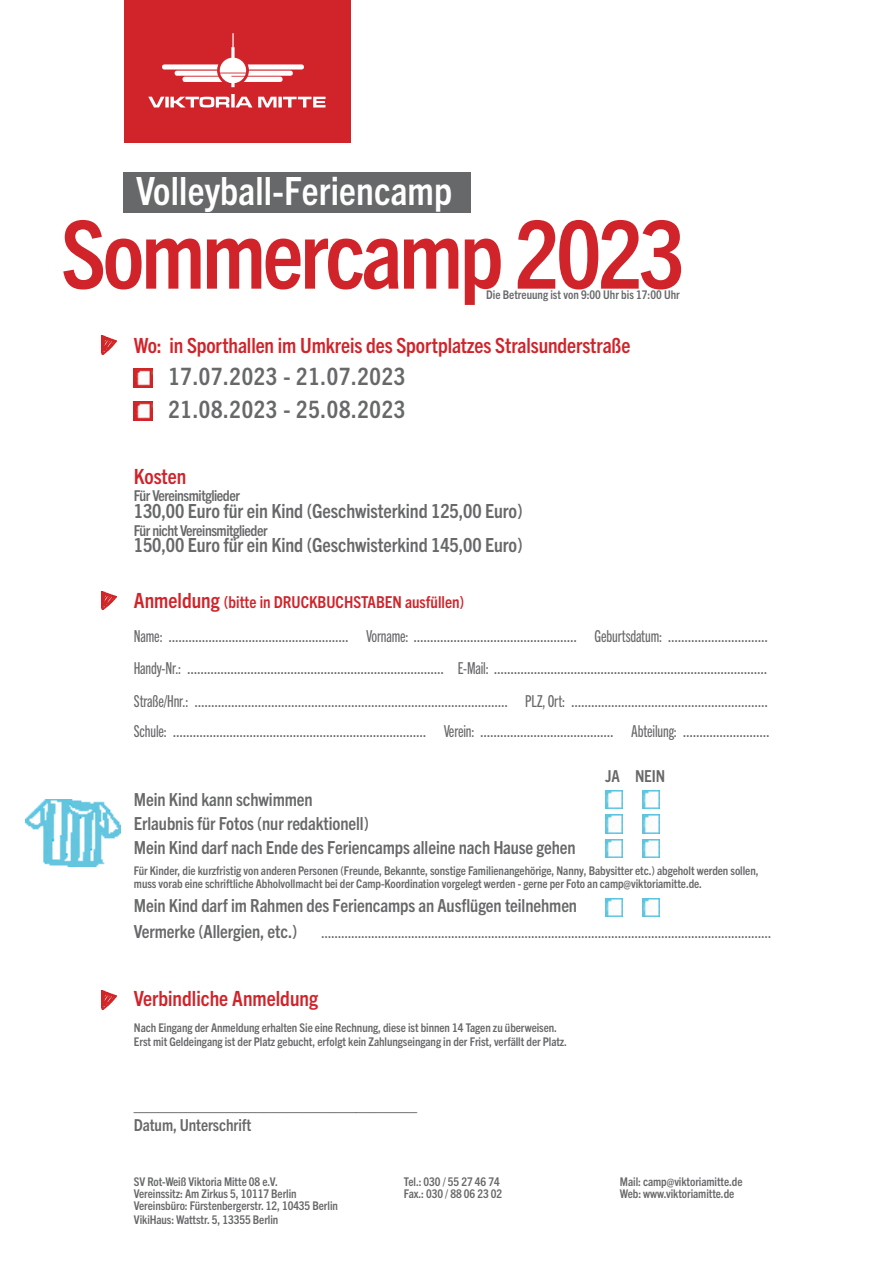
<style>
.page{position:relative;width:893px;height:1263px;background:#fff}
.page>*{position:absolute;margin:0;border:0;box-sizing:border-box;transform-origin:0 0}
.t1{font:700 condensed 94.5px "Trade Gothic Next LT Pro";letter-spacing:-.035em;color:#d1232a}
.t2{font:700 condensed 39px "Trade Gothic Next LT Pro";letter-spacing:.005em;color:#fff}
.t3{font:700 condensed 24px "Trade Gothic Next LT Pro";letter-spacing:.03em;color:#67686a}
.t4{font:700 condensed 21px "Trade Gothic Next LT Pro";letter-spacing:-.005em;color:#d1232a}
.t5{font:700 condensed 19.5px "Trade Gothic Next LT Pro";letter-spacing:-.005em;color:#67686a}
.t6{font:700 condensed 18px/24px "Trade Gothic Next LT Pro";letter-spacing:-.005em;color:#67686a}
.t7{font:condensed 16.5px/31.5px "Trade Gothic Next LT Pro";color:#67686a}
.t8{font:700 condensed 16.5px/19.8px "Trade Gothic Next LT Pro";letter-spacing:-.005em;color:#67686a}
.t9{font:700 condensed 16.5px "Trade Gothic Next LT Pro";color:#d1232a}
.t10{font:700 condensed 15px "Trade Gothic Next LT Pro";letter-spacing:-.03em;color:#67686a}
.t11{font:700 condensed 12px/14.4px "Trade Gothic Next LT Pro";letter-spacing:-.005em;color:#67686a}
.s1{font-size:21px}
.s2{font-family:"Trade Gothic Next LT Pro Cm";font-stretch:normal}
</style>
<div class="page">
<div style="left:124px;top:1px;width:226px;height:142px;background:#d1232a"></div>
<img style="left:102px;top:991px;width:14px;height:18px">
<img style="left:606px;top:839px;width:17px;height:19px">
<img style="left:606px;top:898px;width:17px;height:18px">
<img style="left:642px;top:898px;width:17px;height:18px">
<img style="left:642px;top:815px;width:17px;height:18px">
<img style="left:606px;top:815px;width:17px;height:18px">
<img style="left:642px;top:790px;width:17px;height:18px">
<img style="left:606px;top:790px;width:17px;height:18px">
<img style="left:642px;top:839px;width:17px;height:19px">
<img style="left:102px;top:591px;width:14px;height:18px">
<img style="left:134px;top:368px;width:18px;height:20px">
<img style="left:102px;top:336px;width:14px;height:18px">
<div style="left:124px;top:172px;width:347px;height:41px;background:#67686a"></div>
<svg style="left:148px;top:94px;width:178px;height:14px"></svg>
<svg style="left:162px;top:33px;width:142px;height:54px"></svg>
<img style="left:25px;top:799px;width:95px;height:68px">
<img style="left:134px;top:401px;width:18px;height:20px">
<h2 class="t2" style="left:136px;top:165px;width:318px">Volleyball-Feriencamp</h2>
<h1 class="t1" style="left:61px;top:190px;width:625px">Sommercamp 2023</h1>
<p class="t11" style="left:486px;top:287px;width:195px">Die Betreuung ist von 9:00 Uhr bis 17:00 Uhr</p>
<p class="t4" style="left:134px;top:331px;width:498px">Wo: in Sporthallen im Umkreis des Sportplatzes Stralsunderstraße</p>
<h3 class="t3" style="left:168px;top:360px;width:238px">17.07.2023 - 21.07.2023</h3>
<h3 class="t3" style="left:168px;top:393px;width:238px">21.08.2023 - 25.08.2023</h3>
<p class="t4" style="left:134px;top:462px;width:54px">Kosten</p>
<p class="t10" style="left:134px;top:486px;width:107px">Für Vereinsmitglieder</p>
<p class="t5" style="left:134px;top:498px;width:390px">130,00 Euro für ein Kind (Geschwisterkind 125,00 Euro)</p>
<p class="t10" style="left:134px;top:520px;width:135px">Für nicht Vereinsmitglieder</p>
<p class="t5" style="left:134px;top:532px;width:390px">150,00 Euro für ein Kind (Geschwisterkind 145,00 Euro)</p>
<p class="t9" style="left:134px;top:591px;width:332px"><span class="s1">Anmeldung</span> (bitte in DRUCKBUCHSTABEN ausfüllen)</p>
<p class="t7" style="left:134px;top:619px;width:636px"><span class="s2">Name:</span> ...................................................... <span class="s2">Vorname:</span> ................................................. <span class="s2">Geburtsdatum:</span> ..............................<br><span class="s2">Handy-Nr.:</span> ............................................................................. <span class="s2">E-Mail:</span> ..................................................................................</p>
<p class="t7" style="left:134px;top:685px;width:637px;line-height:30px"><span class="s2">Straße/Hnr.:</span> .............................................................................................. <span class="s2">PLZ, Ort:</span> ...........................................................<br><span class="s2">Schule:</span> ............................................................................ <span class="s2">Verein:</span> ........................................ <span class="s2">Abteilung:</span> ..........................</p>
<p class="t8" style="left:605px;top:765px;width:62px">JA NEIN</p>
<p class="t6" style="left:134px;top:786px;width:443px">Mein Kind kann schwimmen<br>Erlaubnis für Fotos (nur redaktionell)<br>Mein Kind darf nach Ende des Feriencamps alleine nach Hause gehen</p>
<p class="t11" style="left:134px;top:863px;width:626px;line-height:13.5px">Für Kinder, die kurzfristig von anderen Personen (Freunde, Bekannte, sonstige Familienangehörige, Nanny, Babysitter etc.) abgeholt werden sollen, muss vorab eine schriftliche Abholvollmacht bei der Camp-Koordination vorgelegt werden - gerne per Foto an camp@viktoriamitte.de.</p>
<p class="t6" style="left:134px;top:892px;width:445px;line-height:25.5px">Mein Kind darf im Rahmen des Feriencamps an Ausflügen teilnehmen<br>Vermerke (Allergien, etc.)</p>
<p class="t7" style="left:321px;top:915px;width:452px">.......................................................................................................................................</p>
<p class="t4" style="left:134px;top:984px;width:186px">Verbindliche Anmeldung</p>
<p class="t11" style="left:134px;top:1019px;width:435px">Nach Eingang der Anmeldung erhalten Sie eine Rechnung, diese ist binnen 14 Tagen zu überweisen.<br>Erst mit Geldeingang ist der Platz gebucht, erfolgt kein Zahlungseingang in der Frist, verfällt der Platz.</p>
<p class="t8" style="left:134px;top:1094px;width:285px">_____________________________________<br>Datum, Unterschrift</p>
<p class="t11" style="left:134px;top:1173px;width:145px">SV Rot-Weiß Viktoria Mitte 08 e.V.</p>
<p class="t11" style="left:404px;top:1173px;width:97px">Tel.: 030 / 55 27 46 74</p>
<p class="t11" style="left:620px;top:1173px;width:124px">Mail: camp@viktoriamitte.de</p>
<p class="t11" style="left:134px;top:1185px;width:164px">Vereinssitz: Am Zirkus 5, 10117 Berlin</p>
<p class="t11" style="left:404px;top:1185px;width:100px">Fax.: 030 / 88 06 23 02</p>
<p class="t11" style="left:620px;top:1185px;width:116px">Web: www.viktoriamitte.de</p>
<p class="t11" style="left:134px;top:1197px;width:205px">Vereinsbüro: Fürstenbergerstr. 12, 10435 Berlin<br>VikiHaus: Wattstr. 5, 13355 Berlin</p>
</div>
